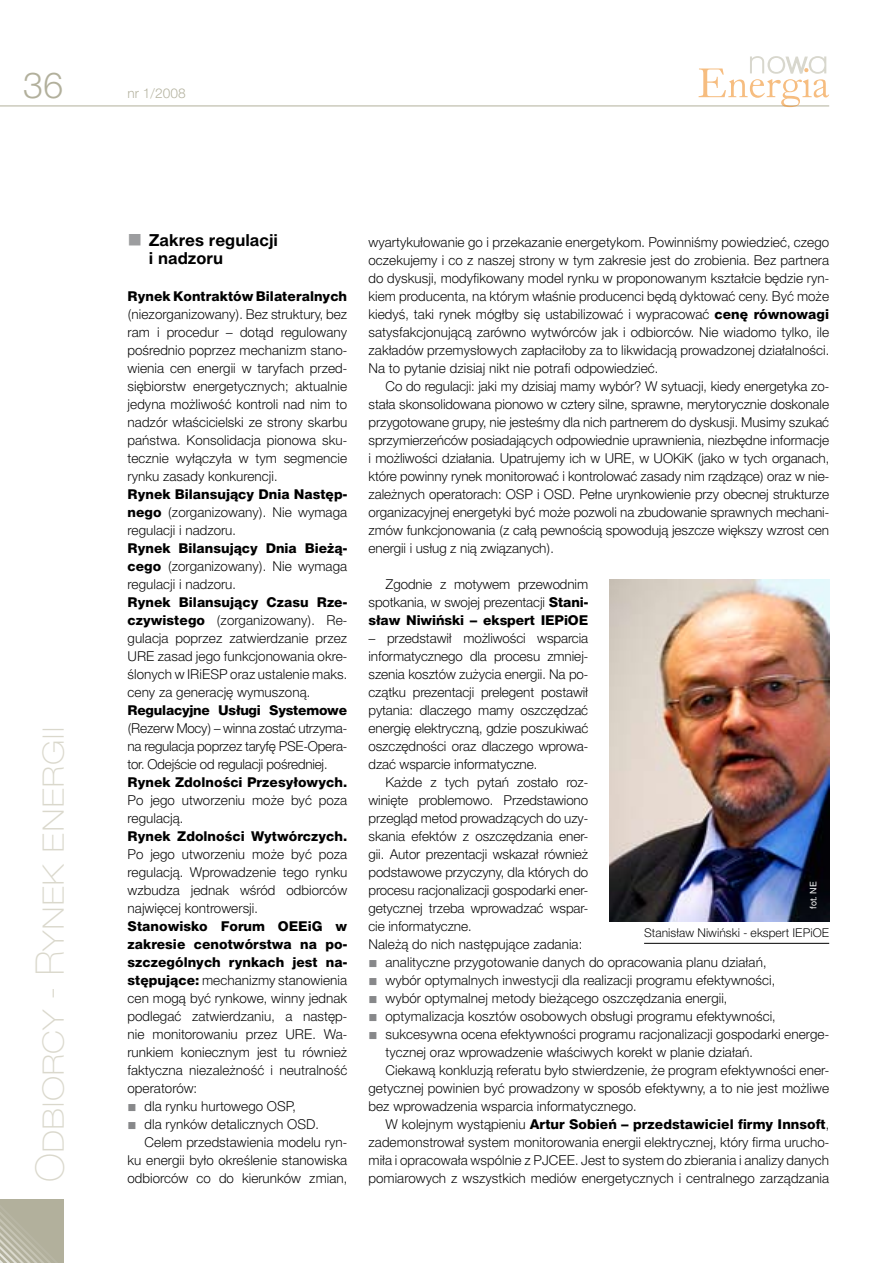
<style>
.page{position:relative;width:893px;height:1263px;background:#fff}
.page>*{position:absolute;margin:0;border:0;box-sizing:border-box;transform-origin:0 0}
.t1{font:39px "Switzer EFN Thin";color:#dad8cc}
.t2{font:36px "Switzer EFN Light";color:#b2b09c}
.t3{font:700 16.5px/18px "Switzer EFN";color:#000}
.t4{font:13.5px/18px "Switzer EFN Light";color:#000;text-align:justify}
.t5{font:13.5px/18px "Switzer EFN Heavy";color:#000;text-align:justify}
.t6{font:13.5px "Switzer EFN Heavy";letter-spacing:-.02em;color:#000}
.t7{font:13.5px "Switzer EFN Light";color:#b2b09c}
.t8{font:12px "Switzer EFN Light";color:#000}
.t9{font:9px "Switzer EFN";color:#fff}
.s1{font-family:"Switzer EFN Heavy"}
.s2{font-family:"Switzer EFN Light"}
</style>
<div class="page">
<hr style="left:0;top:106px;width:829px;height:1px;background:#b2b09c">
<svg style="left:699px;top:56px;width:130px;height:51px"></svg>
<svg style="left:0;top:1199px;width:64px;height:64px;background:#b6b4a1"></svg>
<img style="left:609px;top:580px;width:220px;height:342px">
<hr style="left:644px;top:943px;width:185px;height:1px;background:#000">
<h2 class="t2" style="left:23px;top:64px;width:42px">36</h2>
<h1 class="t1" style="left:28px;top:1182px;width:457px;rotate:-90deg">Odbiorcy - Rynek energii</h1>
<p class="t7" style="left:128px;top:85px;width:60px">nr 1/2008</p>
<p class="t3" style="left:149px;top:231px;width:131px">Zakres regulacji i nadzoru</p>
<p class="t5" style="left:128px;top:287px;width:221px">Rynek Kontraktów Bilateralnych</p>
<p class="t4" style="left:128px;top:305px;width:221px">(niezorganizowany). Bez struktury, bez ram i procedur – dotąd regulowany pośrednio poprzez mechanizm stano&shy;wienia cen energii w taryfach przed&shy;siębiorstw energetycznych; aktualnie jedyna możliwość kontroli nad nim to nadzór właścicielski ze strony skarbu państwa. Konsolidacja pionowa sku&shy;tecznie wyłączyła w tym segmencie rynku zasady konkurencji.</p>
<p class="t5" style="left:128px;top:485px;width:221px">Rynek Bilansujący Dnia Następ-</p>
<p class="t4" style="left:128px;top:503px;width:221px"><span class="s1">nego</span> (zorganizowany). Nie wymaga regulacji i nadzoru.</p>
<p class="t5" style="left:128px;top:539px;width:221px">Rynek Bilansujący Dnia Bieżą-</p>
<p class="t4" style="left:128px;top:557px;width:221px"><span class="s1">cego</span> (zorganizowany). Nie wymaga regulacji i nadzoru.</p>
<p class="t5" style="left:128px;top:593px;width:221px">Rynek Bilansujący Czasu Rze-</p>
<p class="t4" style="left:128px;top:611px;width:221px"><span class="s1">czywistego</span> (zorganizowany). Re&shy;gulacja poprzez zatwierdzanie przez URE zasad jego funkcjonowania okre&shy;ślonych w IRiESP oraz ustalenie maks. ceny za generację wymuszoną.</p>
<p class="t6" style="left:128px;top:702px;width:221px">Regulacyjne Usługi Systemowe</p>
<p class="t4" style="left:128px;top:719px;width:221px">(Rezerw Mocy) – winna zostać utrzyma&shy;na regulacja poprzez taryfę PSE-Opera&shy;tor. Odejście od regulacji pośredniej.</p>
<p class="t5" style="left:128px;top:773px;width:221px">Rynek Zdolności Przesyłowych.</p>
<p class="t4" style="left:128px;top:791px;width:221px">Po jego utworzeniu może być poza regulacją.</p>
<p class="t5" style="left:128px;top:827px;width:221px">Rynek Zdolności Wytwórczych.</p>
<p class="t4" style="left:128px;top:845px;width:221px">Po jego utworzeniu może być poza regulacją. Wprowadzenie tego rynku wzbudza jednak wśród odbiorców najwięcej kontrowersji.</p>
<p class="t5" style="left:128px;top:917px;width:221px">Stanowisko Forum OEEiG w zakresie cenotwórstwa na po&shy;szczególnych rynkach jest na-</p>
<p class="t4" style="left:128px;top:971px;width:221px"><span class="s1">stępujące:</span> mechanizmy stanowienia</p>
<p class="t4" style="left:128px;top:989px;width:221px">cen mogą być rynkowe, winny jednak</p>
<p class="t4" style="left:128px;top:1007px;width:221px">podlegać zatwierdzaniu, a następ-</p>
<p class="t4" style="left:128px;top:1025px;width:221px">nie monitorowaniu przez URE. Wa-</p>
<p class="t4" style="left:128px;top:1043px;width:221px">runkiem koniecznym jest tu również</p>
<p class="t4" style="left:128px;top:1061px;width:221px">faktyczna niezależność i neutralność</p>
<p class="t4" style="left:128px;top:1079px;width:71px">operatorów:</p>
<p class="t4" style="left:145px;top:1097px;width:153px">dla rynku hurtowego OSP,</p>
<p class="t4" style="left:145px;top:1115px;width:176px">dla rynków detalicznych OSD.</p>
<p class="t4" style="left:145px;top:1133px;width:204px">Celem przedstawienia modelu ryn-</p>
<p class="t4" style="left:128px;top:1151px;width:221px">ku energii było określenie stanowiska</p>
<p class="t4" style="left:128px;top:1169px;width:221px">odbiorców co do kierunków zmian,</p>
<p class="t4" style="left:369px;top:233px;width:462px">wyartykułowanie go i przekazanie energetykom. Powinniśmy powiedzieć, czego oczekujemy i co z naszej strony w tym zakresie jest do zrobienia. Bez partnera do dyskusji, modyfikowany model rynku w proponowanym kształcie będzie ryn&shy;kiem producenta, na którym właśnie producenci będą dyktować ceny. Być może kiedyś, taki rynek mógłby się ustabilizować i wypracować <span class="s1">cenę równowagi </span>satysfakcjonującą zarówno wytwórców jak i odbiorców. Nie wiadomo tylko, ile zakładów przemysłowych zapłaciłoby za to likwidacją prowadzonej działalności.<br>Na to pytanie dzisiaj nikt nie potrafi odpowiedzieć.</p>
<p class="t4" style="left:369px;top:377px;width:462px;text-indent:17px">Co do regulacji: jaki my dzisiaj mamy wybór? W sytuacji, kiedy energetyka zo&shy;stała skonsolidowana pionowo w cztery silne, sprawne, merytorycznie doskonale przygotowane grupy, nie jesteśmy dla nich partnerem do dyskusji. Musimy szukać sprzymierzeńców posiadających odpowiednie uprawnienia, niezbędne informacje i możliwości działania. Upatrujemy ich w URE, w UOKiK (jako w tych organach, które powinny rynek monitorować i kontrolować zasady nim rządzące) oraz w nie&shy;zależnych operatorach: OSP i OSD. Pełne urynkowienie przy obecnej strukturze organizacyjnej energetyki być może pozwoli na zbudowanie sprawnych mechani&shy;zmów funkcjonowania (z całą pewnością spowodują jeszcze większy wzrost cen energii i usług z nią związanych).</p>
<p class="t4" style="left:369px;top:575px;width:221px;text-align:right">Zgodnie z motywem przewodnim spotkania, w swojej prezentacji <span class="s1">Stani-</span></p>
<p class="t5" style="left:369px;top:611px;width:221px">sław Niwiński – ekspert IEPiOE</p>
<p class="t4" style="left:369px;top:629px;width:221px">– przedstawił możliwości wsparcia informatycznego dla procesu zmniej&shy;szenia kosztów zużycia energii. Na po&shy;czątku prezentacji prelegent postawił pytania: dlaczego mamy oszczędzać energię elektryczną, gdzie poszukiwać oszczędności oraz dlaczego wprowa&shy;dzać wsparcie informatyczne.</p>
<p class="t4" style="left:386px;top:773px;width:204px">Każde z tych pytań zostało roz-</p>
<p class="t4" style="left:369px;top:791px;width:221px">winięte problemowo. Przedstawiono</p>
<p class="t4" style="left:369px;top:809px;width:221px">przegląd metod prowadzących do uzy-</p>
<p class="t4" style="left:369px;top:827px;width:221px">skania efektów z oszczędzania ener-</p>
<p class="t4" style="left:369px;top:845px;width:221px">gii. Autor prezentacji wskazał również</p>
<p class="t4" style="left:369px;top:863px;width:221px">podstawowe przyczyny, dla których do</p>
<p class="t4" style="left:369px;top:881px;width:221px">procesu racjonalizacji gospodarki ener-</p>
<p class="t4" style="left:369px;top:899px;width:221px">getycznej trzeba wprowadzać wspar-</p>
<p class="t4" style="left:369px;top:917px;width:105px">cie informatyczne.</p>
<p class="t4" style="left:369px;top:935px;width:215px">Należą do nich następujące zadania:</p>
<p class="t4" style="left:386px;top:953px;width:382px">analityczne przygotowanie danych do opracowania planu działań,</p>
<p class="t4" style="left:386px;top:971px;width:391px">wybór optymalnych inwestycji dla realizacji programu efektywności,</p>
<p class="t4" style="left:386px;top:989px;width:343px">wybór optymalnej metody bieżącego oszczędzania energii,</p>
<p class="t4" style="left:386px;top:1007px;width:392px">optymalizacja kosztów osobowych obsługi programu efektywności,</p>
<p class="t4" style="left:386px;top:1025px;width:445px">sukcesywna ocena efektywności programu racjonalizacji gospodarki energe-</p>
<p class="t4" style="left:386px;top:1043px;width:369px">tycznej oraz wprowadzenie właściwych korekt w planie działań.</p>
<p class="t4" style="left:386px;top:1061px;width:445px">Ciekawą konkluzją referatu było stwierdzenie, że program efektywności ener-</p>
<p class="t4" style="left:369px;top:1079px;width:462px">getycznej powinien być prowadzony w sposób efektywny, a to nie jest możliwe</p>
<p class="t4" style="left:369px;top:1097px;width:270px">bez wprowadzenia wsparcia informatycznego.</p>
<p class="t5" style="left:386px;top:1115px;width:445px"><span class="s2">W kolejnym wystąpieniu</span> Artur Sobień – przedstawiciel firmy Innsoft<span class="s2">,</span></p>
<p class="t4" style="left:369px;top:1133px;width:462px">zademonstrował system monitorowania energii elektrycznej, który firma urucho&shy;miła i opracowała wspólnie z PJCEE. Jest to system do zbierania i analizy danych</p>
<p class="t9" style="left:808px;top:909px;width:29px;rotate:-90deg">fot. NE</p>
<p class="t8" style="left:644px;top:925px;width:187px">Stanisław Niwiński - ekspert IEPiOE</p>
<p class="t4" style="left:369px;top:1169px;width:462px">pomiarowych z wszystkich mediów energetycznych i centralnego zarządzania</p>
</div>
